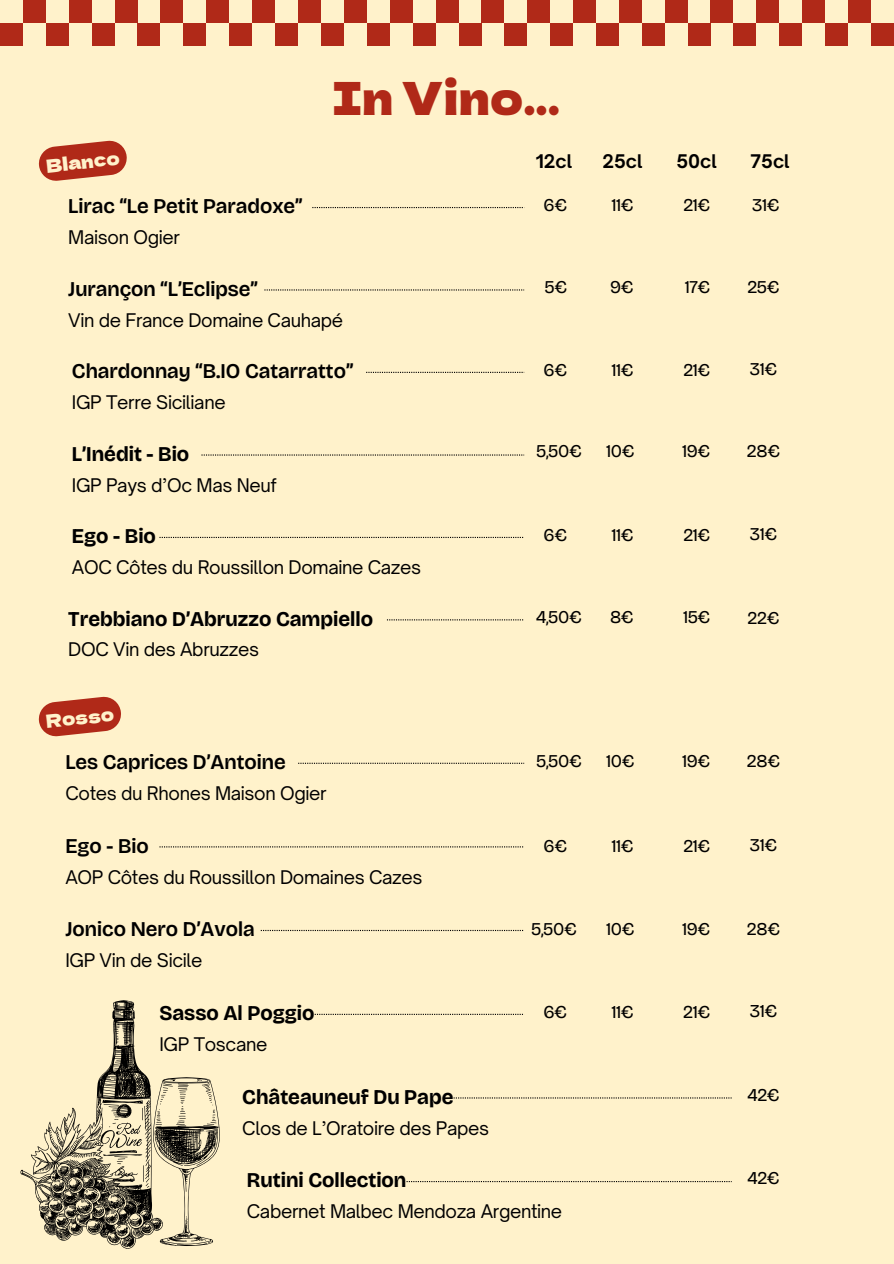
<style>
.page{position:relative;width:894px;height:1264px;background:#fff}
.page>*{position:absolute;margin:0;border:0;box-sizing:border-box;transform-origin:0 0}
.t1{font:45px "Dela Gothic One";color:#b02918}
.t2{font:600 21px "Bricolage Grotesque 28 pt";color:#000}
.t3{font:700 21px "Bricolage Grotesque 28 pt";color:#000}
.t4{font:18.15px "Bricolage Grotesque 28 pt";color:#000}
.t5{font:18px "Open Sauce One";letter-spacing:-.02em;color:#000}
.t6{font:18px "Bricolage Grotesque 28 pt";letter-spacing:-.02em;color:#000}
.t7{font:700 18px "Open Sauce One";color:#000}
.t8{font:18px "Dela Gothic One";color:#fff2cb}
</style>
<div class="page">
<div style="left:0;top:0;width:893px;height:1263px;background:#fff2cb"></div>
<div style="left:0;top:23px;width:23px;height:23px;background:#b02918"></div>
<div style="left:23px;top:0;width:23px;height:23px;background:#b02918"></div>
<div style="left:46px;top:23px;width:23px;height:23px;background:#b02918"></div>
<div style="left:69px;top:0;width:23px;height:23px;background:#b02918"></div>
<div style="left:92px;top:23px;width:22px;height:23px;background:#b02918"></div>
<div style="left:114px;top:0;width:23px;height:23px;background:#b02918"></div>
<div style="left:137px;top:23px;width:23px;height:23px;background:#b02918"></div>
<div style="left:160px;top:0;width:23px;height:23px;background:#b02918"></div>
<div style="left:183px;top:23px;width:23px;height:23px;background:#b02918"></div>
<div style="left:206px;top:0;width:23px;height:23px;background:#b02918"></div>
<div style="left:229px;top:23px;width:23px;height:23px;background:#b02918"></div>
<div style="left:252px;top:0;width:23px;height:23px;background:#b02918"></div>
<div style="left:275px;top:23px;width:23px;height:23px;background:#b02918"></div>
<div style="left:298px;top:0;width:23px;height:23px;background:#b02918"></div>
<div style="left:321px;top:23px;width:23px;height:23px;background:#b02918"></div>
<div style="left:344px;top:0;width:23px;height:23px;background:#b02918"></div>
<div style="left:367px;top:23px;width:22px;height:23px;background:#b02918"></div>
<div style="left:389px;top:0;width:23px;height:23px;background:#b02918"></div>
<div style="left:412px;top:23px;width:23px;height:23px;background:#b02918"></div>
<div style="left:435px;top:0;width:23px;height:23px;background:#b02918"></div>
<div style="left:458px;top:23px;width:23px;height:23px;background:#b02918"></div>
<div style="left:481px;top:0;width:23px;height:23px;background:#b02918"></div>
<div style="left:504px;top:23px;width:23px;height:23px;background:#b02918"></div>
<div style="left:527px;top:0;width:23px;height:23px;background:#b02918"></div>
<div style="left:550px;top:23px;width:23px;height:23px;background:#b02918"></div>
<div style="left:573px;top:0;width:23px;height:23px;background:#b02918"></div>
<div style="left:710px;top:0;width:23px;height:23px;background:#b02918"></div>
<div style="left:596px;top:23px;width:23px;height:23px;background:#b02918"></div>
<div style="left:733px;top:23px;width:23px;height:23px;background:#b02918"></div>
<div style="left:619px;top:0;width:23px;height:23px;background:#b02918"></div>
<div style="left:756px;top:0;width:23px;height:23px;background:#b02918"></div>
<div style="left:847px;top:0;width:23px;height:23px;background:#b02918"></div>
<div style="left:642px;top:23px;width:22px;height:23px;background:#b02918"></div>
<div style="left:779px;top:23px;width:23px;height:23px;background:#b02918"></div>
<div style="left:870px;top:23px;width:23px;height:23px;background:#b02918"></div>
<div style="left:664px;top:0;width:23px;height:23px;background:#b02918"></div>
<div style="left:802px;top:0;width:23px;height:23px;background:#b02918"></div>
<div style="left:687px;top:23px;width:23px;height:23px;background:#b02918"></div>
<div style="left:825px;top:23px;width:22px;height:23px;background:#b02918"></div>
<svg style="left:312px;top:207px;width:213px;height:1px"></svg>
<svg style="left:264px;top:289px;width:260px;height:1px"></svg>
<svg style="left:366px;top:372px;width:158px;height:1px"></svg>
<svg style="left:201px;top:454px;width:323px;height:1px"></svg>
<svg style="left:159px;top:537px;width:364px;height:1px"></svg>
<svg style="left:387px;top:619px;width:136px;height:1px"></svg>
<svg style="left:453px;top:1097px;width:278px;height:1px"></svg>
<svg style="left:298px;top:762px;width:226px;height:1px"></svg>
<svg style="left:159px;top:846px;width:364px;height:1px"></svg>
<svg style="left:261px;top:929px;width:262px;height:2px"></svg>
<svg style="left:314px;top:1013px;width:209px;height:1px"></svg>
<svg style="left:406px;top:1181px;width:325px;height:1px"></svg>
<svg style="left:20px;top:1000px;width:200px;height:248px"></svg>
<svg style="left:38px;top:140px;width:89px;height:41px"></svg>
<svg style="left:38px;top:696px;width:83px;height:41px"></svg>
<p class="t8" style="left:45px;top:152px;width:75px;rotate:-6deg">Blanco</p>
<p class="t2" style="left:68px;top:190px;width:236px">Lirac “Le Petit Paradoxe”</p>
<p class="t5" style="left:68px;top:226px;width:113px">Maison Ogier</p>
<h1 class="t1" style="left:332px;top:63px;width:229px">In Vino...</h1>
<p class="t7" style="left:535px;top:149px;width:38px">12cl</p>
<p class="t7" style="left:676px;top:149px;width:42px">50cl</p>
<p class="t7" style="left:750px;top:149px;width:41px">75cl</p>
<p class="t7" style="left:602px;top:149px;width:42px">25cl</p>
<p class="t6" style="left:543px;top:192px;width:25px">6€</p>
<p class="t6" style="left:611px;top:192px;width:23px">11€</p>
<p class="t6" style="left:683px;top:192px;width:28px">21€</p>
<p class="t6" style="left:752px;top:192px;width:29px">31€</p>
<p class="t2" style="left:68px;top:272px;width:191px">Jurançon “L’Eclipse”</p>
<p class="t5" style="left:68px;top:308px;width:276px">Vin de France Domaine Cauhapé</p>
<p class="t2" style="left:72px;top:355px;width:283px">Chardonnay “B.IO Catarratto”</p>
<p class="t5" style="left:72px;top:390px;width:155px">IGP Terre Siciliane</p>
<p class="t3" style="left:72px;top:437px;width:119px">L’Inédit - Bio</p>
<p class="t5" style="left:72px;top:473px;width:206px">IGP Pays d’Oc Mas Neuf</p>
<p class="t3" style="left:72px;top:520px;width:85px">Ego - Bio</p>
<p class="t5" style="left:72px;top:555px;width:350px">AOC Côtes du Roussillon Domaine Cazes</p>
<p class="t3" style="left:68px;top:602px;width:306px">Trebbiano D’Abruzzo Campiello</p>
<p class="t5" style="left:68px;top:638px;width:192px">DOC Vin des Abruzzes</p>
<p class="t8" style="left:45px;top:707px;width:69px;rotate:-6deg">Rosso</p>
<p class="t2" style="left:65px;top:746px;width:222px">Les Caprices D’Antoine</p>
<p class="t5" style="left:65px;top:781px;width:263px">Cotes du Rhones Maison Ogier</p>
<p class="t2" style="left:65px;top:829px;width:85px">Ego - Bio</p>
<p class="t5" style="left:65px;top:865px;width:358px">AOP Côtes du Roussillon Domaines Cazes</p>
<p class="t2" style="left:65px;top:913px;width:191px">Jonico Nero D’Avola</p>
<p class="t5" style="left:65px;top:948px;width:139px">IGP Vin de Sicile</p>
<p class="t3" style="left:159px;top:996px;width:157px">Sasso Al Poggio</p>
<p class="t5" style="left:159px;top:1032px;width:109px">IGP Toscane</p>
<p class="t3" style="left:242px;top:1080px;width:212px">Châteauneuf Du Pape</p>
<p class="t5" style="left:242px;top:1116px;width:248px">Clos de L’Oratoire des Papes</p>
<p class="t6" style="left:544px;top:274px;width:24px">5€</p>
<p class="t6" style="left:610px;top:274px;width:25px">9€</p>
<p class="t6" style="left:684px;top:274px;width:27px">17€</p>
<p class="t6" style="left:747px;top:273px;width:34px">25€</p>
<p class="t6" style="left:543px;top:356px;width:25px">6€</p>
<p class="t6" style="left:611px;top:356px;width:23px">11€</p>
<p class="t6" style="left:683px;top:356px;width:28px">21€</p>
<p class="t6" style="left:749px;top:355px;width:29px">31€</p>
<p class="t6" style="left:536px;top:438px;width:47px">5,50€</p>
<p class="t6" style="left:606px;top:438px;width:30px">10€</p>
<p class="t6" style="left:682px;top:438px;width:30px">19€</p>
<p class="t6" style="left:746px;top:438px;width:35px">28€</p>
<p class="t6" style="left:543px;top:521px;width:25px">6€</p>
<p class="t6" style="left:611px;top:521px;width:23px">11€</p>
<p class="t6" style="left:683px;top:521px;width:28px">21€</p>
<p class="t6" style="left:749px;top:520px;width:29px">31€</p>
<p class="t6" style="left:536px;top:604px;width:47px">4,50€</p>
<p class="t6" style="left:610px;top:604px;width:25px">8€</p>
<p class="t6" style="left:682px;top:604px;width:29px">15€</p>
<p class="t6" style="left:747px;top:605px;width:33px">22€</p>
<p class="t6" style="left:536px;top:747px;width:47px">5,50€</p>
<p class="t6" style="left:606px;top:747px;width:30px">10€</p>
<p class="t6" style="left:682px;top:747px;width:30px">19€</p>
<p class="t6" style="left:746px;top:747px;width:35px">28€</p>
<p class="t6" style="left:543px;top:832px;width:25px">6€</p>
<p class="t6" style="left:611px;top:832px;width:23px">11€</p>
<p class="t6" style="left:683px;top:832px;width:28px">21€</p>
<p class="t6" style="left:749px;top:831px;width:29px">31€</p>
<p class="t6" style="left:531px;top:915px;width:47px">5,50€</p>
<p class="t6" style="left:606px;top:915px;width:30px">10€</p>
<p class="t6" style="left:682px;top:915px;width:30px">19€</p>
<p class="t6" style="left:746px;top:915px;width:35px">28€</p>
<p class="t4" style="left:543px;top:998px;width:25px">6€</p>
<p class="t4" style="left:611px;top:998px;width:24px">11€</p>
<p class="t4" style="left:683px;top:998px;width:29px">21€</p>
<p class="t4" style="left:749px;top:997px;width:29px">31€</p>
<p class="t6" style="left:747px;top:1081px;width:34px">42€</p>
<p class="t3" style="left:247px;top:1163px;width:161px">Rutini Collection</p>
<p class="t5" style="left:247px;top:1199px;width:317px">Cabernet Malbec Mendoza Argentine</p>
<p class="t6" style="left:747px;top:1164px;width:34px">42€</p>
</div>
